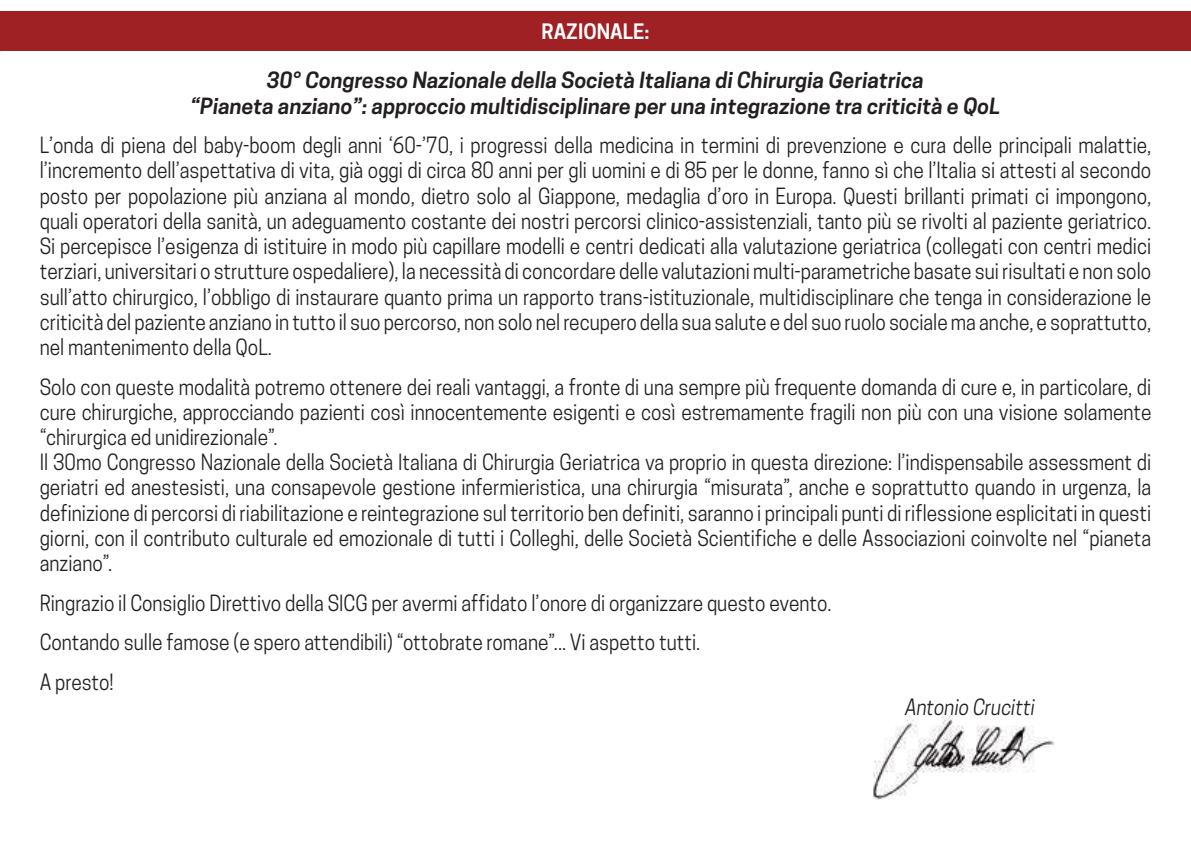
<style>
.page{position:relative;width:1191px;height:851px;background:#fff}
.page>*{position:absolute;margin:0;border:0;box-sizing:border-box;transform-origin:0 0}
.t1{font:21px/25.2px "Cooper Hewitt";color:#231f20;scale:.91 1}
.t2{font:italic 600 21px/25.2px "Cooper Hewitt";color:#231f20;text-align:center}
.t3{font:700 20px "Cooper Hewitt";color:#fff}
</style>
<div class="page">
<div style="left:0;top:11px;width:1191px;height:40px;background:#9f2124"></div>
<img style="left:873px;top:715px;width:181px;height:84px">
<p class="t3" style="left:541px;top:19px;width:109px">RAZIONALE:</p>
<p class="t2" style="left:191px;top:68px;width:811px">30° Congresso Nazionale della Società Italiana di Chirurgia Geriatrica<br>“Pianeta anziano”: approccio multidisciplinare per una integrazione tra criticità e QoL</p>
<p class="t1" style="left:40px;top:133px;width:1223px;text-align:justify">L’onda di piena del baby-boom degli anni ‘60-’70, i progressi della medicina in termini di prevenzione e cura delle principali malattie, l’incremento dell’aspettativa di vita, già oggi di circa 80 anni per gli uomini e di 85 per le donne, fanno sì che l’Italia si attesti al secondo posto per popolazione più anziana al mondo, dietro solo al Giappone, medaglia d’oro in Europa. Questi brillanti primati ci impongono, quali operatori della sanità, un adeguamento costante dei nostri percorsi clinico-assistenziali, tanto più se rivolti al paziente geriatrico.<br>Si percepisce l’esigenza di istituire in modo più capillare modelli e centri dedicati alla valutazione geriatrica (collegati con centri medici terziari, universitari o strutture ospedaliere), la necessità di concordare delle valutazioni multi-parametriche basate sui risultati e non solo sull’atto chirurgico, l’obbligo di instaurare quanto prima un rapporto trans-istituzionale, multidisciplinare che tenga in considerazione le criticità del paziente anziano in tutto il suo percorso, non solo nel recupero della sua salute e del suo ruolo sociale ma anche, e soprattutto, nel mantenimento della QoL.</p>
<p class="t1" style="left:40px;top:374px;width:1223px">Solo con queste modalità potremo ottenere dei reali vantaggi, a fronte di una sempre più frequente domanda di cure e, in particolare, di cure chirurgiche, approcciando pazienti così innocentemente esigenti e così estremamente fragili non più con una visione solamente “chirurgica ed unidirezionale”.<br>Il 30mo Congresso Nazionale della Società Italiana di Chirurgia Geriatrica va proprio in questa direzione: l’indispensabile assessment di geriatri ed anestesisti, una consapevole gestione infermieristica, una chirurgia “misurata”, anche e soprattutto quando in urgenza, la definizione di percorsi di riabilitazione e reintegrazione sul territorio ben definiti, saranno i principali punti di riflessione esplicitati in questi giorni, con il contributo culturale ed emozionale di tutti i Colleghi, delle Società Scientifiche e delle Associazioni coinvolte nel “pianeta anziano”.</p>
<p class="t1" style="left:40px;top:583px;width:871px;line-height:39.6px">Ringrazio il Consiglio Direttivo della SICG per avermi affidato l’onore di organizzare questo evento.<br>Contando sulle famose (e spero attendibili) “ottobrate romane”... Vi aspetto tutti.<br>A presto!</p>
<p class="t1" style="left:904px;top:694px;width:148px">Antonio Crucitti</p>
</div>
